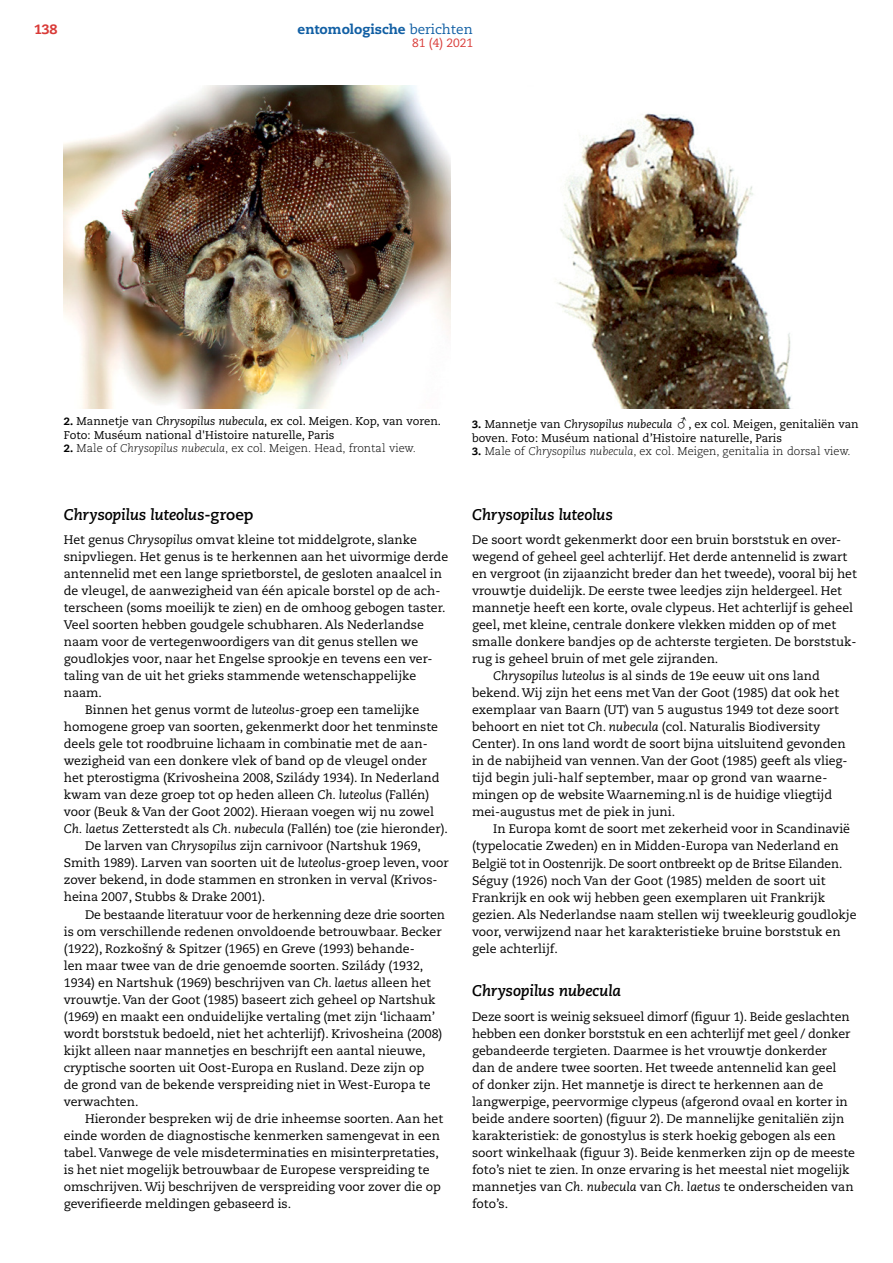
<style>
.page{position:relative;width:893px;height:1263px;background:#fff}
.page>*{position:absolute;margin:0;border:0;box-sizing:border-box;transform-origin:0 0}
.t1{font:italic 700 15.3px "Caecilia LT Std";letter-spacing:-.01em;color:#000}
.t2{font:800 13.5px "Caecilia LT Std";color:#115fa4}
.t3{font:800 13.5px "Caecilia LT Std";color:#d93a37}
.t4{font:12.3px/17px "Caecilia LT Std";color:#000}
.t5{font:12px "Caecilia LT Std";color:#d93a37}
.t6{font:11.25px/13.5px "Caecilia LT Std";color:#000}
.t7{font:300 11.25px "Caecilia LT Std";color:#000}
.s1{font-weight:400}
.s2{font-weight:800;font-size:10.5px}
.s3{font-style:italic}
.s4{font-style:normal}
.s5{font-family:"Universal Newswith Comm Pi";font-size:15px}
</style>
<div class="page">
<img style="left:64px;top:85px;width:387px;height:323px">
<img style="left:557px;top:113px;width:235px;height:295px">
<p class="t3" style="left:34px;top:21px;width:25px">138</p>
<p class="t2" style="left:298px;top:21px;width:177px">entomologische <span class="s1">berichten</span></p>
<p class="t5" style="left:412px;top:36px;width:62px">81 (4) 2021</p>
<p class="t6" style="left:64px;top:415px;width:379px"><span class="s2">2.</span> Mannetje van <span class="s3">Chrysopilus nubecula</span>, ex col. Meigen. Kop, van voren.<br>Foto: Muséum national d'Histoire naturelle, Paris</p>
<p class="t7" style="left:64px;top:442px;width:354px"><span class="s2">2.</span> Male of <span class="s3">Chrysopilus nubecula</span>, ex col. Meigen. Head, frontal view.</p>
<p class="t1" style="left:64px;top:505px;width:191px">Chrysopilus luteolus<span class="s4">-groep</span></p>
<p class="t4" style="left:64px;top:532px;width:355px">Het genus <span class="s3">Chrysopilus</span> omvat kleine tot middelgrote, slanke</p>
<p class="t4" style="left:64px;top:549px;width:386px">snipvliegen. Het genus is te herkennen aan het uivormige derde</p>
<p class="t4" style="left:64px;top:566px;width:380px">antennelid met een lange sprietborstel, de gesloten anaalcel in</p>
<p class="t4" style="left:64px;top:583px;width:378px">de vleugel, de aanwezigheid van één apicale borstel op de ach-</p>
<p class="t4" style="left:64px;top:600px;width:383px">terscheen (soms moeilijk te zien) en de omhoog gebogen taster.</p>
<p class="t4" style="left:64px;top:617px;width:362px">Veel soorten hebben goudgele schubharen. Als Nederlandse</p>
<p class="t4" style="left:64px;top:634px;width:356px">naam voor de vertegenwoordigers van dit genus stellen we</p>
<p class="t4" style="left:64px;top:651px;width:370px">goudlokjes voor, naar het Engelse sprookje en tevens een ver-</p>
<p class="t4" style="left:64px;top:668px;width:354px">taling van de uit het grieks stammende wetenschappelijke</p>
<p class="t4" style="left:64px;top:685px;width:40px">naam.</p>
<p class="t4" style="left:85px;top:702px;width:336px">Binnen het genus vormt de <span class="s3">luteolus</span>-groep een tamelijke</p>
<p class="t4" style="left:64px;top:719px;width:376px">homogene groep van soorten, gekenmerkt door het tenminste</p>
<p class="t4" style="left:64px;top:736px;width:365px">deels gele tot roodbruine lichaam in combinatie met de aan-</p>
<p class="t4" style="left:64px;top:753px;width:365px">wezigheid van een donkere vlek of band op de vleugel onder</p>
<p class="t4" style="left:64px;top:770px;width:377px">het pterostigma (Krivosheina 2008, Szilády 1934). In Nederland</p>
<p class="t4" style="left:64px;top:787px;width:367px">kwam van deze groep tot op heden alleen <span class="s3">Ch. luteolus</span> (Fallén)</p>
<p class="t4" style="left:64px;top:804px;width:372px">voor (Beuk &amp; Van der Goot 2002). Hieraan voegen wij nu zowel</p>
<p class="t4" style="left:64px;top:821px;width:386px"><span class="s3">Ch. laetus</span> Zetterstedt als <span class="s3">Ch. nubecula</span> (Fallén) toe (zie hieronder).</p>
<p class="t4" style="left:85px;top:838px;width:337px">De larven van <span class="s3">Chrysopilus</span> zijn carnivoor (Nartshuk 1969,</p>
<p class="t4" style="left:64px;top:855px;width:386px">Smith 1989). Larven van soorten uit de <span class="s3">luteolus</span>-groep leven, voor</p>
<p class="t4" style="left:64px;top:872px;width:375px">zover bekend, in dode stammen en stronken in verval (Krivos-</p>
<p class="t4" style="left:64px;top:889px;width:203px">heina 2007, Stubbs &amp; Drake 2001).</p>
<p class="t4" style="left:85px;top:906px;width:362px">De bestaande literatuur voor de herkenning deze drie soorten</p>
<p class="t4" style="left:64px;top:923px;width:379px">is om verschillende redenen onvoldoende betrouwbaar. Becker</p>
<p class="t4" style="left:64px;top:940px;width:353px">(1922), Rozko ˇsný &amp; Spitzer (1965) en Greve (1993) behande-</p>
<p class="t4" style="left:64px;top:957px;width:361px">len maar twee van de drie genoemde soorten. Szilády (1932,</p>
<p class="t4" style="left:64px;top:974px;width:369px">1934) en Nartshuk (1969) beschrijven van <span class="s3">Ch. laetus</span> alleen het</p>
<p class="t4" style="left:64px;top:991px;width:373px">vrouwtje. Van der Goot (1985) baseert zich geheel op Nartshuk</p>
<p class="t4" style="left:64px;top:1008px;width:373px">(1969) en maakt een onduidelijke vertaling (met zijn ‘lichaam’</p>
<p class="t4" style="left:64px;top:1025px;width:380px">wordt borststuk bedoeld, niet het achterlijf). Krivosheina (2008)</p>
<p class="t4" style="left:64px;top:1042px;width:363px">kijkt alleen naar mannetjes en beschrijft een aantal nieuwe,</p>
<p class="t4" style="left:64px;top:1059px;width:362px">cryptische soorten uit Oost-Europa en Rusland. Deze zijn op</p>
<p class="t4" style="left:64px;top:1076px;width:368px">de grond van de bekende verspreiding niet in West-Europa te</p>
<p class="t4" style="left:64px;top:1093px;width:76px">verwachten.</p>
<p class="t4" style="left:85px;top:1110px;width:360px">Hieronder bespreken wij de drie inheemse soorten. Aan het</p>
<p class="t4" style="left:64px;top:1127px;width:378px">einde worden de diagnostische kenmerken samengevat in een</p>
<p class="t4" style="left:64px;top:1144px;width:377px">tabel. Vanwege de vele misdeterminaties en misinterpretaties,</p>
<p class="t4" style="left:64px;top:1161px;width:367px">is het niet mogelijk betrouwbaar de Europese verspreiding te</p>
<p class="t4" style="left:64px;top:1178px;width:379px">omschrijven. Wij beschrijven de verspreiding voor zover die op</p>
<p class="t4" style="left:64px;top:1195px;width:229px">geverifieerde meldingen gebaseerd is.</p>
<p class="t6" style="left:472px;top:418px;width:388px"><span class="s2">3.</span> Mannetje van <span class="s3">Chrysopilus nubecula</span> <span class="s5">?</span>, ex col. Meigen, genitaliën van boven. Foto: Muséum national d’Histoire naturelle, Paris</p>
<p class="t7" style="left:472px;top:445px;width:380px"><span class="s2">3.</span> Male of <span class="s3">Chrysopilus nubecula</span>, ex col. Meigen, genitalia in dorsal view.</p>
<p class="t1" style="left:472px;top:505px;width:142px">Chrysopilus luteolus</p>
<p class="t4" style="left:472px;top:532px;width:371px">De soort wordt gekenmerkt door een bruin borststuk en over-</p>
<p class="t4" style="left:472px;top:549px;width:377px">wegend of geheel geel achterlijf. Het derde antennelid is zwart</p>
<p class="t4" style="left:472px;top:566px;width:386px">en vergroot (in zijaanzicht breder dan het tweede), vooral bij het</p>
<p class="t4" style="left:472px;top:583px;width:372px">vrouwtje duidelijk. De eerste twee leedjes zijn heldergeel. Het</p>
<p class="t4" style="left:472px;top:600px;width:383px">mannetje heeft een korte, ovale clypeus. Het achterlijf is geheel</p>
<p class="t4" style="left:472px;top:617px;width:366px">geel, met kleine, centrale donkere vlekken midden op of met</p>
<p class="t4" style="left:472px;top:634px;width:386px">smalle donkere bandjes op de achterste tergieten. De borststuk-</p>
<p class="t4" style="left:472px;top:651px;width:248px">rug is geheel bruin of met gele zijranden.</p>
<p class="t4" style="left:493px;top:668px;width:328px"><span class="s3">Chrysopilus luteolus</span> is al sinds de 19e eeuw uit ons land</p>
<p class="t4" style="left:472px;top:685px;width:369px">bekend. Wij zijn het eens met Van der Goot (1985) dat ook het</p>
<p class="t4" style="left:472px;top:702px;width:368px">exemplaar van Baarn (UT) van 5 augustus 1949 tot deze soort</p>
<p class="t4" style="left:472px;top:719px;width:350px">behoort en niet tot <span class="s3">Ch. nubecula</span> (col. Naturalis Biodiversity</p>
<p class="t4" style="left:472px;top:736px;width:375px">Center). In ons land wordt de soort bijna uitsluitend gevonden</p>
<p class="t4" style="left:472px;top:753px;width:377px">in de nabijheid van vennen. Van der Goot (1985) geeft als vlieg-</p>
<p class="t4" style="left:472px;top:770px;width:357px">tijd begin juli-half september, maar op grond van waarne-</p>
<p class="t4" style="left:472px;top:787px;width:362px">mingen op de website Waarneming.nl is de huidige vliegtijd</p>
<p class="t4" style="left:472px;top:804px;width:205px">mei-augustus met de piek in juni.</p>
<p class="t4" style="left:493px;top:821px;width:358px">In Europa komt de soort met zekerheid voor in Scandinavië</p>
<p class="t4" style="left:472px;top:838px;width:368px">(typelocatie Zweden) en in Midden-Europa van Nederland en</p>
<p class="t4" style="left:472px;top:855px;width:372px">België tot in Oostenrijk. De soort ontbreekt op de Britse Eilanden.</p>
<p class="t4" style="left:472px;top:872px;width:355px">Séguy (1926) noch Van der Goot (1985) melden de soort uit</p>
<p class="t4" style="left:472px;top:889px;width:355px">Frankrijk en ook wij hebben geen exemplaren uit Frankrijk</p>
<p class="t4" style="left:472px;top:906px;width:386px">gezien. Als Nederlandse naam stellen wij tweekleurig goudlokje</p>
<p class="t4" style="left:472px;top:923px;width:370px">voor, verwijzend naar het karakteristieke bruine borststuk en</p>
<p class="t4" style="left:472px;top:940px;width:87px">gele achterlijf.</p>
<p class="t1" style="left:472px;top:982px;width:151px">Chrysopilus nubecula</p>
<p class="t4" style="left:472px;top:1008px;width:385px">Deze soort is weinig seksueel dimorf (figuur 1). Beide geslachten hebben een donker borststuk en een achterlijf met geel / donker gebandeerde tergieten. Daarmee is het vrouwtje donkerder<br>dan de andere twee soorten. Het tweede antennelid kan geel<br>of donker zijn. Het mannetje is direct te herkennen aan de langwerpige, peervormige clypeus (afgerond ovaal en korter in beide andere soorten) (figuur 2). De mannelijke genitaliën zijn karakteristiek: de gonostylus is sterk hoekig gebogen als een soort winkelhaak (figuur 3). Beide kenmerken zijn op de meeste foto’s niet te zien. In onze ervaring is het meestal niet mogelijk mannetjes van <span class="s3">Ch. nubecula</span> van <span class="s3">Ch. laetus</span> te onderscheiden van foto’s.</p>
</div>
